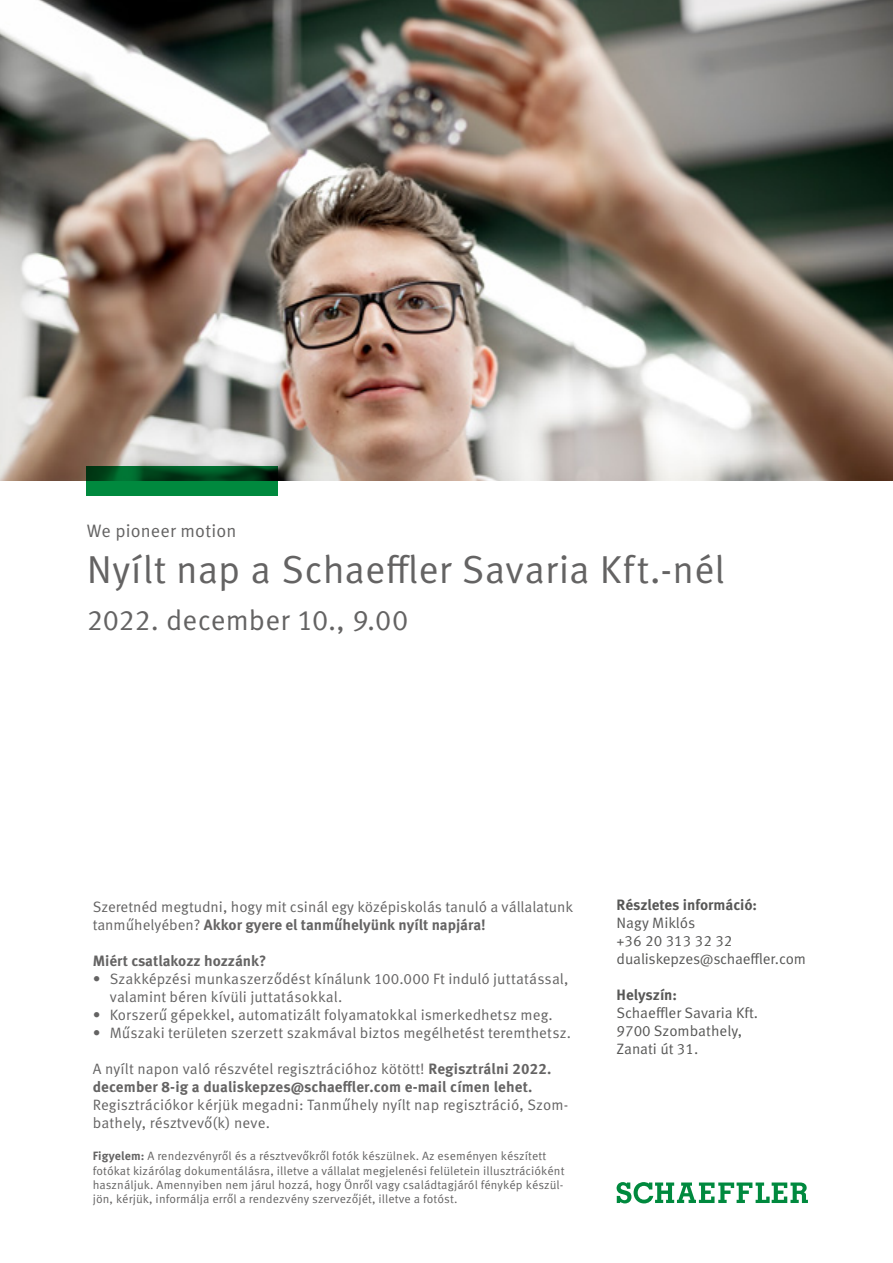
<style>
.page{position:relative;width:893px;height:1263px;background:#fff}
.page>*{position:absolute;margin:0;border:0;box-sizing:border-box;transform-origin:0 0}
.t1{font:39px "Schaeffler Meta";letter-spacing:.005em;color:#646363}
.t2{font:28.5px "Schaeffler Meta";color:#646363}
.t3{font:18px "Schaeffler Meta";letter-spacing:.005em;color:#646363}
.t4{font:15px/18px "Schaeffler Meta";letter-spacing:.005em;color:#646363}
.t5{font:700 15px/18px "Schaeffler Meta";letter-spacing:.005em;color:#646363}
.t6{font:15px/18px "Schaeffler Meta";color:#575756}
.t7{font:700 15px "Schaeffler Meta";color:#575756}
.t8{font:12px/14.4px "Schaeffler Meta";letter-spacing:.01em;color:#646363}
.s1{font-weight:700}
.s2{font-weight:400}
</style>
<div class="page">
<img style="left:0;top:0;width:893px;height:480px">
<svg style="left:86px;top:466px;width:192px;height:29px;background:#00672d"></svg>
<svg style="left:617px;top:1182px;width:191px;height:21px"></svg>
<p class="t3" style="left:87px;top:520px;width:151px">We pioneer motion</p>
<h1 class="t1" style="left:87px;top:546px;width:640px">Nyílt nap a Schaeffler Savaria Kft.-nél</h1>
<h2 class="t2" style="left:87px;top:603px;width:323px">2022. december 10., 9.00</h2>
<p class="t4" style="left:93px;top:898px;width:482px">Szeretnéd megtudni, hogy mit csinál egy középiskolás tanuló a vállalatunk tanműhelyében? <span class="s1">Akkor gyere el tanműhelyünk nyílt napjára!</span></p>
<p class="t5" style="left:93px;top:952px;width:175px">Miért csatlakozz hozzánk?</p>
<p class="t4" style="left:110px;top:970px;width:460px;text-indent:-17px">• Szakképzési munkaszerződést kínálunk 100.000 Ft induló juttatással, valamint béren kívüli juttatásokkal.</p>
<p class="t4" style="left:93px;top:1006px;width:462px">• Korszerű gépekkel, automatizált folyamatokkal ismerkedhetsz meg.</p>
<p class="t4" style="left:93px;top:1024px;width:480px">• Műszaki területen szerzett szakmával biztos megélhetést teremthetsz.</p>
<p class="t5" style="left:93px;top:1060px;width:460px"><span class="s2">A nyílt napon való részvétel regisztrációhoz kötött!</span> Regisztrálni 2022. december 8-ig a dualiskepzes@schaeffler.com e-mail címen lehet.</p>
<p class="t4" style="left:93px;top:1096px;width:477px">Regisztrációkor kérjük megadni: Tanműhely nyílt nap regisztráció, Szom&shy;bathely, résztvevő(k) neve.</p>
<p class="t8" style="left:93px;top:1149px;width:473px"><span class="s1">Figyelem:</span> A rendezvényről és a résztvevőkről fotók készülnek. Az eseményen készített fotókat kizárólag dokumentálásra, illetve a vállalat megjelenési felületein illusztrációként használjuk. Amennyiben nem járul hozzá, hogy Önről vagy családtagjáról fénykép készül&shy;jön, kérjük, informálja erről a rendezvény szervezőjét, illetve a fotóst.</p>
<p class="t7" style="left:617px;top:895px;width:142px">Részletes információ:</p>
<p class="t6" style="left:617px;top:914px;width:191px">Nagy Miklós<br>+36 20 313 32 32 dualiskepzes@schaeffler.com</p>
<p class="t7" style="left:617px;top:985px;width:62px">Helyszín:</p>
<p class="t6" style="left:617px;top:1004px;width:143px">Schaeffler Savaria Kft.<br>9700 Szombathely,<br>Zanati út 31.</p>
</div>
